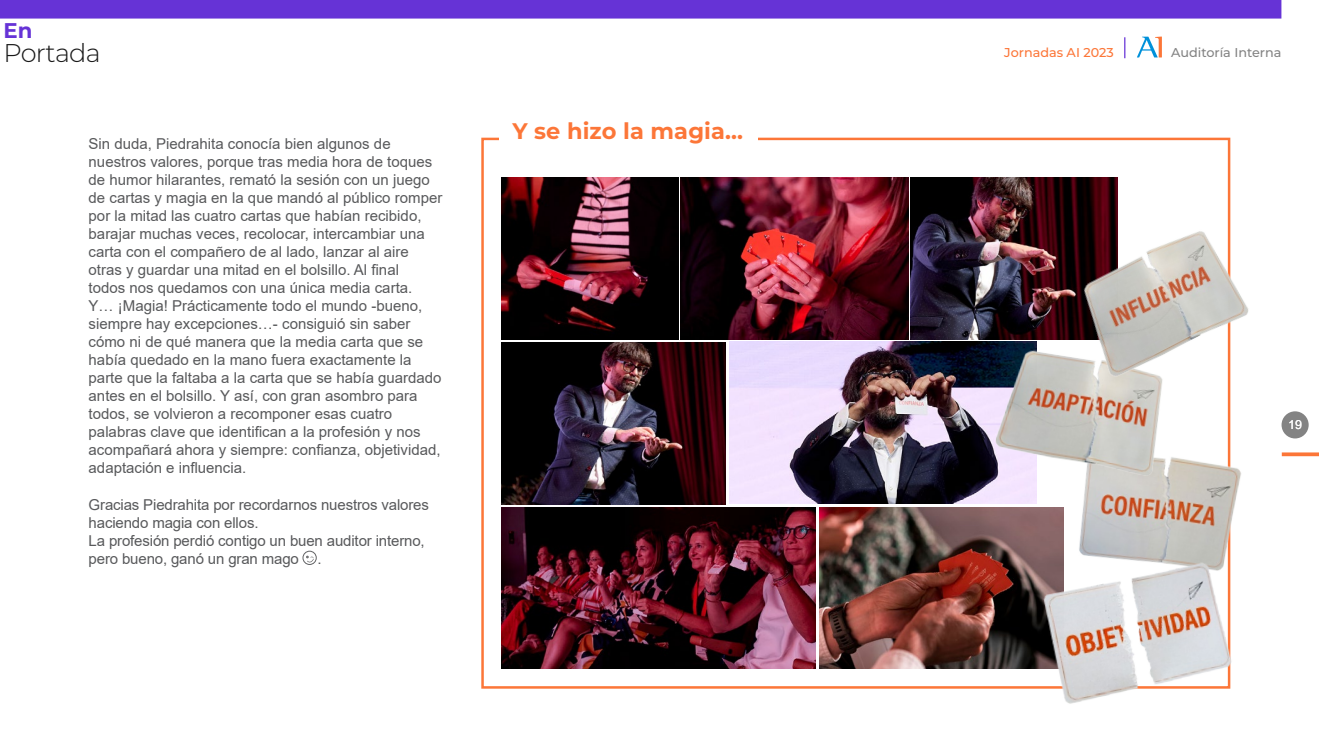
<style>
.page{position:relative;width:1319px;height:745px;background:#fff}
.page>*{position:absolute;margin:0;border:0;box-sizing:border-box;transform-origin:0 0}
.t1{font:300 25.62px "Montserrat";letter-spacing:-.03em;color:#191919}
.t2{font:700 22.5px "Montserrat";letter-spacing:.005em;color:#fc7638}
.t3{font:700 21.25px "Montserrat";color:#6633d6}
.t4{font:15px/18px "Arial";color:#58595b}
.t5{font:500 12.75px "Montserrat";color:#838383}
.t6{font:500 12.75px "Montserrat";color:#fc7638}
.t7{font:12.5px "Arial";color:#fff}
</style>
<div class="page">
<div style="left:1281px;top:411px;width:27px;height:27px;background:#838383;border-radius:50%"></div>
<svg style="left:1281px;top:452px;width:37px;height:4px"></svg>
<svg style="left:1137px;top:36px;width:24px;height:21px"></svg>
<img style="left:501px;top:178px;width:177px;height:161px">
<img style="left:680px;top:178px;width:227px;height:161px">
<img style="left:729px;top:341px;width:306px;height:161px">
<img style="left:501px;top:507px;width:314px;height:161px">
<img style="left:819px;top:507px;width:244px;height:161px">
<div style="left:0;top:0;width:1281px;height:19px;background:#6633d6"></div>
<hr style="left:1123px;top:37px;width:2px;height:21px;background:#6633d6">
<img style="left:501px;top:342px;width:224px;height:161px">
<img style="left:910px;top:178px;width:207px;height:161px">
<img style="left:1079px;top:438px;width:162px;height:113px">
<img style="left:1034px;top:551px;width:198px;height:153px">
<img style="left:993px;top:341px;width:180px;height:136px">
<img style="left:1059px;top:212px;width:190px;height:176px">
<svg style="left:303px;top:551px;width:13px;height:13px"></svg>
<div style="left:302px;top:550px;width:14px;height:14px;border:1px solid #58595b;border-radius:50%"></div>
<svg style="left:306px;top:555px;width:8px;height:7px"></svg>
<h3 class="t3" style="left:4px;top:15px;width:30px">En</h3>
<h1 class="t1" style="left:4px;top:35px;width:99px">Portada</h1>
<p class="t4" style="left:89px;top:134px;width:355px">Sin duda, Piedrahita conocía bien algunos de nuestros valores, porque tras media hora de toques de humor hilarantes, remató la sesión con un juego de cartas y magia en la que mandó al público romper por la mitad las cuatro cartas que habían recibido, barajar muchas veces, recolocar, intercambiar una carta con el compañero de al lado, lanzar al aire otras y guardar una mitad en el bolsillo. Al final<br>todos nos quedamos con una única media carta.<br>Y… ¡Magia! Prácticamente todo el mundo -bueno, siempre hay excepciones…- consiguió sin saber cómo ni de qué manera que la media carta que se había quedado en la mano fuera exactamente la parte que la faltaba a la carta que se había guardado antes en el bolsillo. Y así, con gran asombro para todos, se volvieron a recomponer esas cuatro palabras clave que identifican a la profesión y nos acompañará ahora y siempre: confianza, objetividad, adaptación e influencia.</p>
<p class="t4" style="left:89px;top:495px;width:342px">Gracias Piedrahita por recordarnos nuestros valores haciendo magia con ellos.<br>La profesión perdió contigo un buen auditor interno, pero bueno, ganó un gran mago .</p>
<h2 class="t2" style="left:512px;top:114px;width:232px">Y se hizo la magia...</h2>
<p class="t6" style="left:1004px;top:44px;width:111px">Jornadas AI 2023</p>
<p class="t5" style="left:1170px;top:44px;width:112px">Auditoría Interna</p>
<p class="t7" style="left:1287px;top:416px;width:15px">19</p>
</div>
